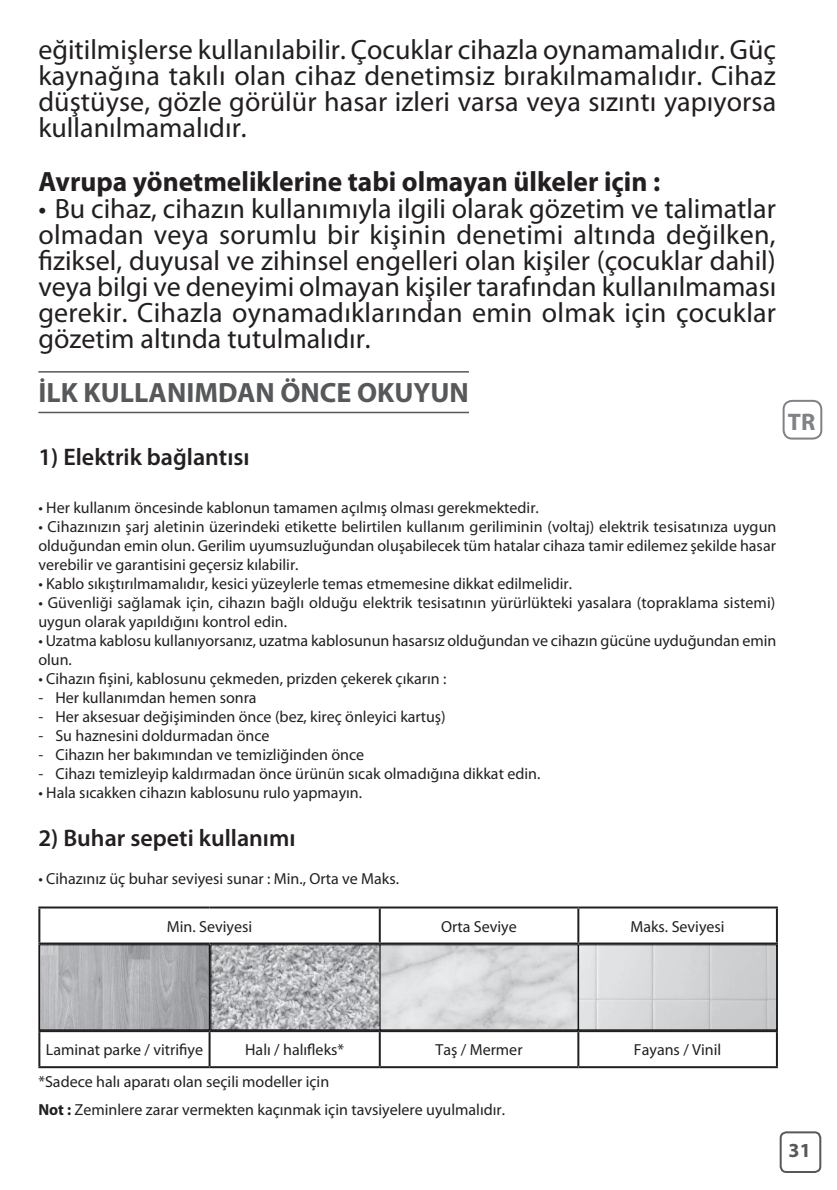
<style>
.page{position:relative;width:837px;height:1190px;background:#fff}
.page>*{position:absolute;margin:0;border:0;box-sizing:border-box;transform-origin:0 0}
.t1{font:28px/26px "Myriad Pro";color:#231f20;text-align:justify}
.t2{font:700 28px "Myriad Pro";color:#231f20}
.t3{font:700 28px "Myriad Pro";color:#57585a}
.t4{font:600 24px "Myriad Pro";color:#231f20}
.t5{font:700 24px "Myriad Pro";color:#808285}
.t6{font:700 20px "Myriad Pro";color:#57585a}
.t7{font:16px/19px "Myriad Pro";color:#231f20}
.s1{font-weight:700}
</style>
<div class="page">
<div style="left:779px;top:1131px;width:42px;height:41px;border:2px solid #57585a;border-radius:6px"></div>
<div style="left:782px;top:400px;width:40px;height:39px;border:2px solid #808285;border-radius:9px"></div>
<hr style="left:38px;top:371px;width:431px;height:1px;background:#57585a">
<hr style="left:38px;top:411px;width:431px;height:2px;background:#57585a">
<svg style="left:40px;top:908px;width:735px;height:157px"></svg>
<hr style="left:38px;top:906px;width:171px;height:2px;background:#231f20">
<hr style="left:38px;top:908px;width:2px;height:34px;background:#231f20">
<hr style="left:209px;top:906px;width:171px;height:2px;background:#231f20">
<hr style="left:380px;top:906px;width:198px;height:2px;background:#231f20">
<hr style="left:379px;top:908px;width:2px;height:34px;background:#231f20">
<hr style="left:578px;top:906px;width:199px;height:2px;background:#231f20">
<hr style="left:577px;top:908px;width:2px;height:34px;background:#231f20">
<hr style="left:775px;top:908px;width:2px;height:34px;background:#231f20">
<hr style="left:38px;top:1031px;width:2px;height:34px;background:#231f20">
<hr style="left:208px;top:1031px;width:2px;height:34px;background:#231f20">
<hr style="left:379px;top:1031px;width:2px;height:34px;background:#231f20">
<hr style="left:577px;top:1031px;width:2px;height:34px;background:#231f20">
<hr style="left:775px;top:1031px;width:2px;height:34px;background:#231f20">
<hr style="left:38px;top:1065px;width:171px;height:2px;background:#231f20">
<hr style="left:209px;top:1065px;width:171px;height:2px;background:#231f20">
<hr style="left:380px;top:1065px;width:198px;height:2px;background:#231f20">
<hr style="left:578px;top:1065px;width:199px;height:2px;background:#231f20">
<hr style="left:209px;top:942px;width:171px;height:2px;background:#231f20">
<hr style="left:208px;top:944px;width:2px;height:85px;background:#231f20">
<hr style="left:209px;top:1029px;width:171px;height:2px;background:#231f20">
<hr style="left:38px;top:942px;width:171px;height:2px;background:#231f20">
<hr style="left:38px;top:944px;width:2px;height:85px;background:#231f20">
<hr style="left:380px;top:942px;width:198px;height:2px;background:#231f20">
<hr style="left:578px;top:942px;width:199px;height:2px;background:#231f20">
<hr style="left:775px;top:944px;width:2px;height:85px;background:#231f20">
<hr style="left:38px;top:1029px;width:171px;height:2px;background:#231f20">
<hr style="left:380px;top:1029px;width:198px;height:2px;background:#231f20">
<hr style="left:578px;top:1029px;width:199px;height:2px;background:#231f20">
<img style="left:41px;top:946px;width:166px;height:81px">
<div style="left:39px;top:944px;width:170px;height:85px;border:1px solid #000"></div>
<img style="left:212px;top:946px;width:562px;height:81px">
<div style="left:210px;top:944px;width:171px;height:85px;border:1px solid #000"></div>
<h1 class="t1" style="left:38px;top:37px;width:739px">eğitilmişlerse kullanılabilir. Çocuklar cihazla oynamamalıdır. Güç kaynağına takılı olan cihaz denetimsiz bırakılmamalıdır. Cihaz düştüyse, gözle görülür hasar izleri varsa veya sızıntı yapıyorsa kullanılmamalıdır.</h1>
<h1 class="t2" style="left:38px;top:164px;width:623px">Avrupa yönetmeliklerine tabi olmayan ülkeler için :</h1>
<p class="t1" style="left:38px;top:195px;width:739px">• Bu cihaz, cihazın kullanımıyla ilgili olarak gözetim ve talimatlar olmadan veya sorumlu bir kişinin denetimi altında değilken, fiziksel, duyusal ve zihinsel engelleri olan kişiler (çocuklar dahil) veya bilgi ve deneyimi olmayan kişiler tarafından kullanılmaması gerekir. Cihazla oynamadıklarından emin olmak için çocuklar gözetim altında tutulmalıdır.</p>
<h1 class="t3" style="left:38px;top:374px;width:432px">İLK KULLANIMDAN ÖNCE OKUYUN</h1>
<h2 class="t4" style="left:38px;top:442px;width:213px">1) Elektrik bağlantısı</h2>
<p class="t7" style="left:38px;top:498px;width:502px">• Her kullanım öncesinde kablonun tamamen açılmış olması gerekmektedir.</p>
<p class="t7" style="left:38px;top:517px;width:739px;text-align:justify">• Cihazınızın şarj aletinin üzerindeki etikette belirtilen kullanım geriliminin (voltaj) elektrik tesisatınıza uygun olduğundan emin olun. Gerilim uyumsuzluğundan oluşabilecek tüm hatalar cihaza tamir edilemez şekilde hasar verebilir ve garantisini geçersiz kılabilir.</p>
<p class="t7" style="left:38px;top:574px;width:535px">• Kablo sıkıştırılmamalıdır, kesici yüzeylerle temas etmemesine dikkat edilmelidir.</p>
<p class="t7" style="left:38px;top:593px;width:738px">• Güvenliği sağlamak için, cihazın bağlı olduğu elektrik tesisatının yürürlükteki yasalara (topraklama sistemi) uygun olarak yapıldığını kontrol edin.</p>
<p class="t7" style="left:38px;top:631px;width:739px">• Uzatma kablosu kullanıyorsanız, uzatma kablosunun hasarsız olduğundan ve cihazın gücüne uyduğundan emin olun.</p>
<p class="t7" style="left:38px;top:669px;width:409px">• Cihazın fişini, kablosunu çekmeden, prizden çekerek çıkarın :</p>
<p class="t7" style="left:38px;top:688px;width:220px">- Her kullanımdan hemen sonra</p>
<p class="t7" style="left:38px;top:707px;width:409px">- Her aksesuar değişiminden önce (bez, kireç önleyici kartuş)</p>
<p class="t7" style="left:38px;top:726px;width:233px">- Su haznesini doldurmadan önce</p>
<p class="t7" style="left:38px;top:745px;width:327px">- Cihazın her bakımından ve temizliğinden önce</p>
<p class="t7" style="left:38px;top:764px;width:503px">- Cihazı temizleyip kaldırmadan önce ürünün sıcak olmadığına dikkat edin.</p>
<p class="t7" style="left:38px;top:783px;width:325px">• Hala sıcakken cihazın kablosunu rulo yapmayın.</p>
<h2 class="t4" style="left:38px;top:822px;width:259px">2) Buhar sepeti kullanımı</h2>
<p class="t7" style="left:38px;top:869px;width:362px">• Cihazınız üç buhar seviyesi sunar : Min., Orta ve Maks.</p>
<p class="t7" style="left:167px;top:916px;width:87px">Min. Seviyesi</p>
<p class="t7" style="left:441px;top:916px;width:77px">Orta Seviye</p>
<p class="t7" style="left:630px;top:916px;width:96px">Maks. Seviyesi</p>
<h2 class="t5" style="left:787px;top:406px;width:29px">TR</h2>
<p class="t7" style="left:46px;top:1039px;width:159px">Laminat parke / vitrifiye</p>
<p class="t7" style="left:245px;top:1039px;width:100px">Halı / halıfleks*</p>
<p class="t7" style="left:435px;top:1039px;width:88px">Taş / Mermer</p>
<p class="t7" style="left:633px;top:1039px;width:89px">Fayans / Vinil</p>
<p class="t7" style="left:38px;top:1067px;width:468px;line-height:28px">*Sadece halı aparatı olan seçili modeller için<br><span class="s1">Not :</span> Zeminlere zarar vermekten kaçınmak için tavsiyelere uyulmalıdır.</p>
<p class="t6" style="left:788px;top:1137px;width:24px">31</p>
</div>
